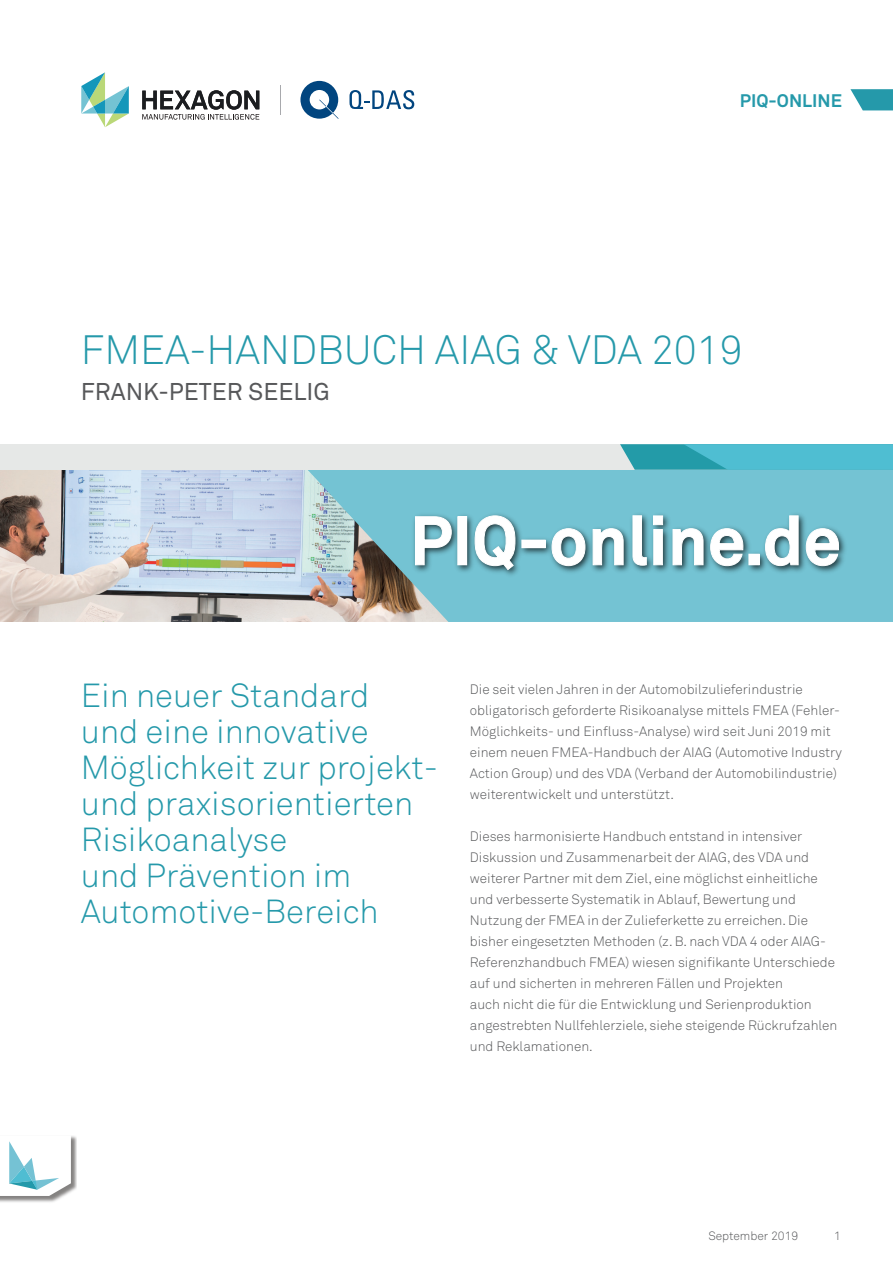
<style>
.page{position:relative;width:893px;height:1263px;background:#fff}
.page>*{position:absolute;margin:0;border:0;box-sizing:border-box;transform-origin:0 0}
.t1{font:40.5px "Akkurat Light Pro";color:#2599aa}
.t2{font:33px/36px "Akkurat Light Pro";color:#2599aa}
.t3{font:24px "Akkurat Pro";color:#57585a}
.t4{font:700 18px "Akkurat Pro";color:#2599aa}
.t5{font:13.5px/21px "Akkurat Light Pro";color:#57585a}
.t6{font:12px "Akkurat Light Pro";color:#57585a}
</style>
<div class="page">
<img style="left:0;top:470px;width:305px;height:152px">
<div style="left:0;top:444px;width:893px;height:26px;background:#e6e8e7"></div>
<svg style="left:305px;top:444px;width:588px;height:178px"></svg>
<img style="left:0;top:1136px;width:77px;height:66px">
<svg style="left:0;top:1136px;width:71px;height:60px"></svg>
<svg style="left:850px;top:89px;width:43px;height:21px"></svg>
<svg style="left:81px;top:72px;width:48px;height:55px"></svg>
<svg style="left:142px;top:90px;width:117px;height:30px"></svg>
<svg style="left:349px;top:90px;width:65px;height:19px"></svg>
<svg style="left:300px;top:81px;width:39px;height:38px"></svg>
<h3 class="t4" style="left:740px;top:89px;width:104px">PIQ-ONLINE</h3>
<h1 class="t1" style="left:81px;top:326px;width:664px">FMEA-HANDBUCH AIAG &amp; VDA 2019</h1>
<h3 class="t3" style="left:81px;top:378px;width:251px">FRANK-PETER SEELIG</h3>
<h2 class="t2" style="left:81px;top:678px;width:359px">Ein neuer Standard<br>und eine innovative<br>Möglichkeit zur projekt&shy;und praxisorientierten<br>Risikoanalyse<br>und Prävention im<br>Automotive-Bereich</h2>
<p class="t5" style="left:470px;top:679px;width:373px">Die seit vielen Jahren in der Automobilzulieferindustrie obligatorisch geforderte Risikoanalyse mittels FMEA (Fehler-Möglichkeits- und Einfluss-Analyse) wird seit Juni 2019 mit einem neuen FMEA-Handbuch der AIAG (Automotive Industry Action Group) und des VDA (Verband der Automobilindustrie) weiterentwickelt und unterstützt.</p>
<p class="t5" style="left:470px;top:826px;width:369px">Dieses harmonisierte Handbuch entstand in intensiver Diskussion und Zusammenarbeit der AIAG, des VDA und weiterer Partner mit dem Ziel, eine möglichst einheitliche und verbesserte Systematik in Ablauf, Bewertung und Nutzung der FMEA in der Zulieferkette zu erreichen. Die bisher eingesetzten Methoden (z. B. nach VDA 4 oder AIAG-Referenzhandbuch FMEA) wiesen signifikante Unterschiede auf und sicherten in mehreren Fällen und Projekten<br>auch nicht die für die Entwicklung und Serienproduktion angestrebten Nullfehlerziele, siehe steigende Rückrufzahlen und Reklamationen.</p>
<p class="t6" style="left:708px;top:1229px;width:91px">September 2019</p>
<p class="t6" style="left:834px;top:1229px;width:8px">1</p>
</div>
